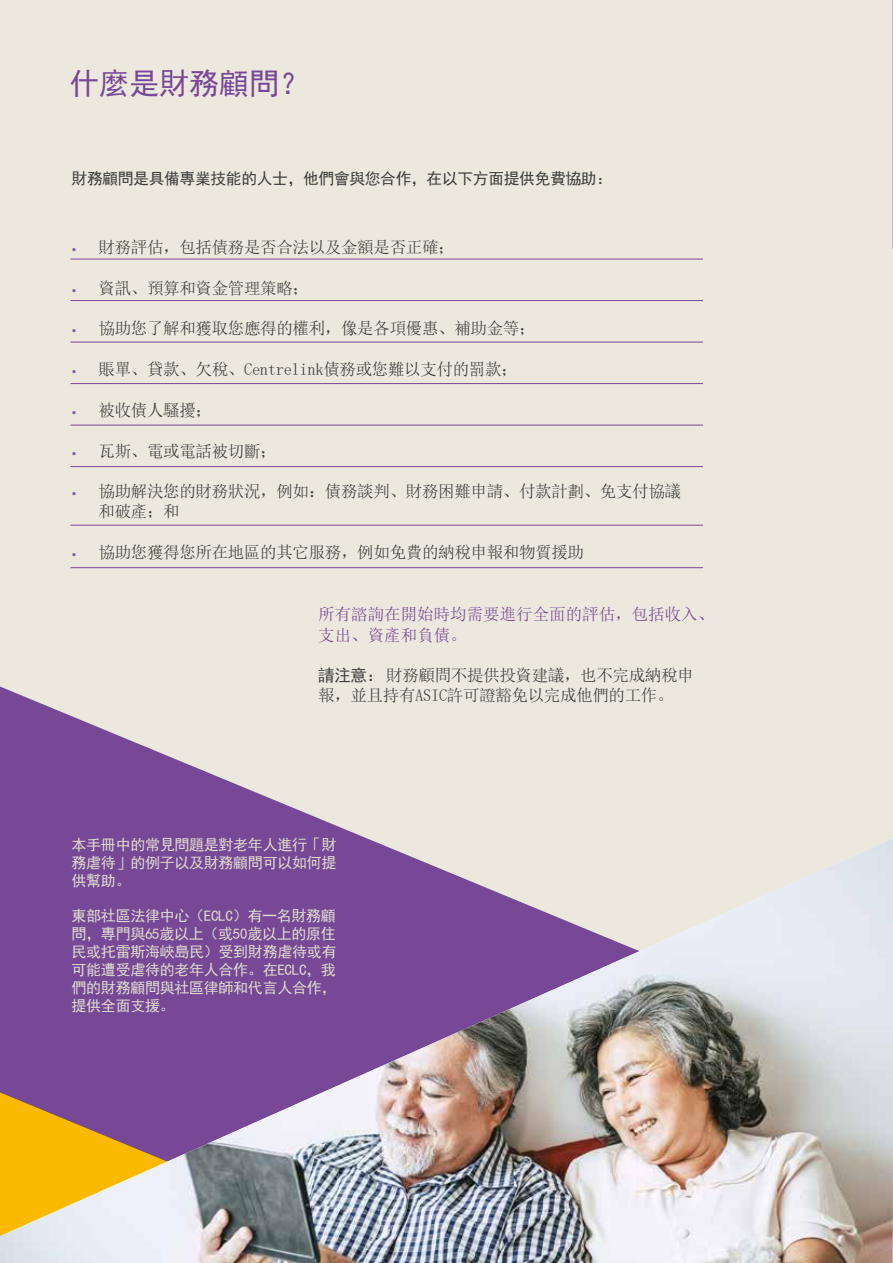
<style>
.page{position:relative;width:893px;height:1263px;background:#ece8de}
.page>*{position:absolute;margin:0;border:0;box-sizing:border-box;transform-origin:0 0}
.t1{font:30px "Sim Hei";color:#774896}
.t2{font:16.5px/19.5px "Sim Sun";letter-spacing:-.02em;color:#3c3c3b}
.t3{font:16.5px/21px "Sim Sun";color:#774896}
.t4{font:15.75px "Sim Hei";letter-spacing:-.02em;color:#3c3c3b}
.t5{font:15px/18px "Sim Hei";letter-spacing:-.02em;color:#dfdbce;text-align:justify}
.s1{font-family:"Brandon Grotesque";font-size:15px;color:#8359a1}
.s2{font-family:"Sim Hei"}
</style>
<div class="page">
<svg style="left:0;top:686px;width:366px;height:152px"></svg>
<img style="left:0;top:838px;width:893px;height:425px">
<hr style="left:71px;top:259px;width:632px;height:1px;background:#774896">
<hr style="left:71px;top:300px;width:632px;height:1px;background:#774896">
<hr style="left:71px;top:342px;width:632px;height:1px;background:#774896">
<hr style="left:71px;top:383px;width:632px;height:1px;background:#774896">
<hr style="left:71px;top:425px;width:632px;height:1px;background:#774896">
<hr style="left:71px;top:466px;width:632px;height:1px;background:#774896">
<hr style="left:71px;top:525px;width:632px;height:1px;background:#774896">
<hr style="left:71px;top:567px;width:632px;height:1px;background:#774896">
<svg style="left:892px;top:0;width:1px;height:249px"></svg>
<h1 class="t1" style="left:69px;top:68px;width:242px">什麼是財務顧問？</h1>
<p class="t4" style="left:72px;top:170px;width:542px">財務顧問是具備專業技能的人士，他們會與您合作，在以下方面提供免費協助：</p>
<p class="t2" style="left:72px;top:237px;width:385px"><span class="s1">•</span> 財務評估，包括債務是否合法以及金額是否正確；</p>
<p class="t2" style="left:72px;top:278px;width:239px"><span class="s1">•</span> 資訊、預算和資金管理策略；</p>
<p class="t2" style="left:72px;top:319px;width:465px"><span class="s1">•</span> 協助您了解和獲取您應得的權利，像是各項優惠、補助金等；</p>
<p class="t2" style="left:72px;top:359px;width:448px"><span class="s1">•</span> 賬單、貸款、欠稅、Centrelink債務或您難以支付的罰款；</p>
<p class="t2" style="left:72px;top:400px;width:142px"><span class="s1">•</span> 被收債人騷擾；</p>
<p class="t2" style="left:72px;top:441px;width:207px"><span class="s1">•</span> 瓦斯、電或電話被切斷；</p>
<p class="t2" style="left:99px;top:482px;width:584px;text-indent:-27px"><span class="s1">•</span> 協助解決您的財務狀況，例如：債務談判、財務困難申請、付款計劃、免支付協議和破產；和</p>
<p class="t2" style="left:72px;top:542px;width:514px"><span class="s1">•</span> 協助您獲得您所在地區的其它服務，例如免費的納稅申報和物質援助</p>
<p class="t3" style="left:318px;top:603px;width:397px">所有諮詢在開始時均需要進行全面的評估，包括收入、支出、資產和負債。</p>
<p class="t2" style="left:318px;top:665px;width:377px"><span class="s2">請注意：</span>財務顧問不提供投資建議，也不完成納稅申報，並且持有ASIC許可證豁免以完成他們的工作。</p>
<p class="t5" style="left:72px;top:836px;width:266px">本手冊中的常見問題是對老年人進行「財務虐待」的例子以及財務顧問可以如何提供幫助。</p>
<p class="t5" style="left:72px;top:907px;width:266px">東部社區法律中心（ECLC）有一名財務顧問，專門與65歲以上（或50歲以上的原住民或托雷斯海峽島民）受到財務虐待或有可能遭受虐待的老年人合作。在ECLC，我們的財務顧問與社區律師和代言人合作，提供全面支援。</p>
</div>
